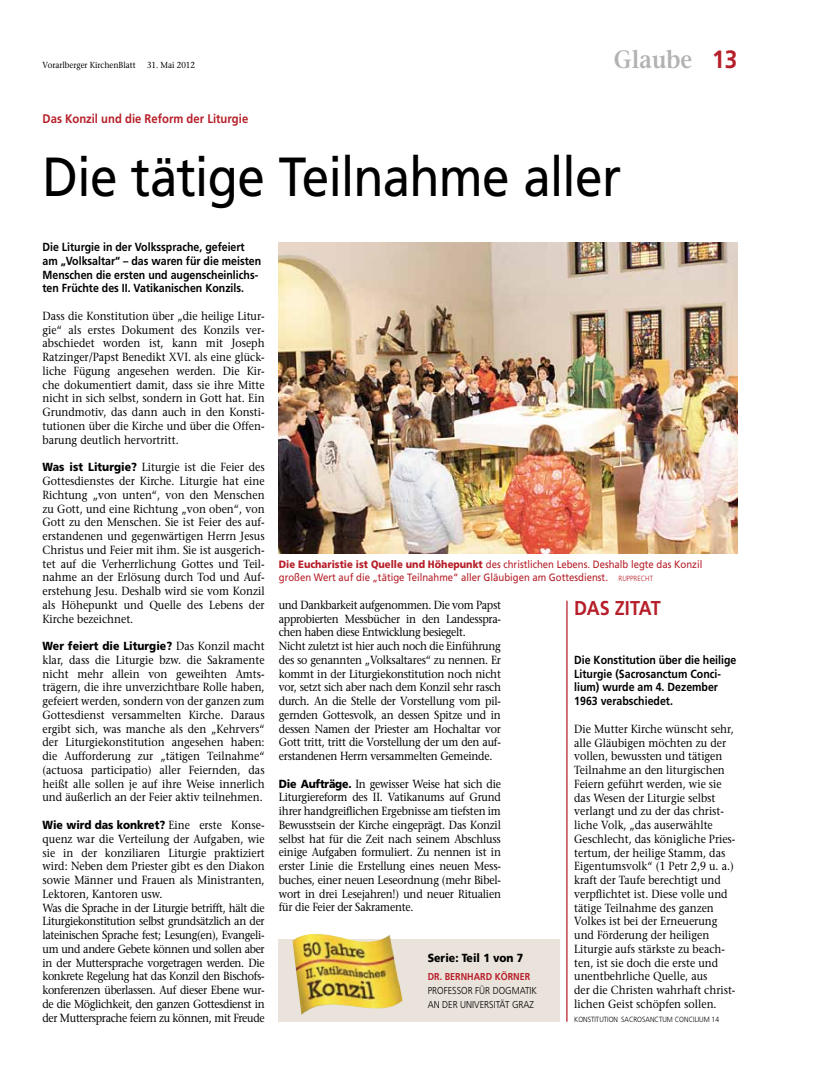
<style>
.page{position:relative;width:833px;height:1071px;background:#fff}
.page>*{position:absolute;margin:0;border:0;box-sizing:border-box;transform-origin:0 0}
.t1{font:55px "Frutiger LT Std";letter-spacing:-.02em;color:#000;scale:.9 1}
.t2{font:600 25px "Stone Serif Std";color:#b3b2b2;scale:.9 1}
.t3{font:700 20px "Frutiger LT Std";letter-spacing:-.03em;color:#b61f29;scale:.9 1}
.t4{font:700 12.5px "Frutiger LT Std";letter-spacing:.005em;color:#b61f29;scale:.9 1}
.t5{font:500 11.75px/13.8px "Stone Serif Std";letter-spacing:-.02em;color:#000;text-align:justify;scale:.9 1}
.t6{font:500 11.75px/13.8px "Stone Serif Std";color:#000;scale:.9 1}
.t7{font:700 11.75px/13.8px "Frutiger LT Std";color:#000;scale:.9 1}
.t8{font:900 11.75px "Frutiger LT Std";color:#000;scale:.9 1}
.t9{font:10.62px/13.8px "Frutiger LT Std";color:#b61f29;scale:.9 1}
.t10{font:300 10px/13.8px "Frutiger LT Std";color:#000;scale:.9 1}
.t11{font:700 10px "Frutiger LT Std";color:#b61f29;scale:.9 1}
.t12{font:500 8.75px "Stone Serif Std";color:#000;scale:.9 1}
.t13{font:300 7.5px "Frutiger LT Std";color:#000;scale:.9 1}
.s1{font-family:"Frutiger LT Std";font-weight:700;color:#b61f29}
.s2{font-family:"Frutiger LT Std";font-weight:900}
.s3{font-family:"Stone Serif Std";font-weight:500}
.s4{font-weight:900}
.s5{font-weight:300;font-size:7.5px}
</style>
<div class="page">
<img style="left:279px;top:242px;width:458px;height:311px">
<hr style="left:566px;top:600px;width:1px;height:421px;background:#b61f29">
<div style="left:279px;top:938px;width:281px;height:83px;background:#eae3db"></div>
<img style="left:292px;top:933px;width:110px;height:81px">
<p class="t12" style="left:43px;top:60px;width:105px">Vorarlberger KirchenBlatt</p>
<p class="t12" style="left:147px;top:60px;width:55px">31. Mai 2012</p>
<h2 class="t2" style="left:614px;top:45px;width:139px">Glaube <span class="s1">13</span></h2>
<p class="t4" style="left:43px;top:112px;width:230px">Das Konzil und die Reform der Liturgie</p>
<h1 class="t1" style="left:43px;top:144px;width:644px">Die tätige Teilnahme aller</h1>
<p class="t7" style="left:43px;top:240px;width:244px">Die Liturgie in der Volkssprache, gefeiert am „Volksaltar“ – das waren für die meisten Menschen die ersten und augenscheinlichs&shy;ten Früchte des II. Vatikanischen Konzils.</p>
<p class="t5" style="left:43px;top:309px;width:248px">Dass die Konstitution über „die heilige Litur&shy;gie“ als erstes Dokument des Konzils ver&shy;abschiedet worden ist, kann mit Joseph Ratzinger/Papst Benedikt XVI. als eine glück&shy;liche Fügung angesehen werden. Die Kir&shy;che dokumentiert damit, dass sie ihre Mitte nicht in sich selbst, sondern in Gott hat. Ein Grundmotiv, das dann auch in den Konsti&shy;tutionen über die Kirche und über die Offen&shy;barung deutlich hervortritt.</p>
<p class="t5" style="left:43px;top:460px;width:248px"><span class="s2">Was ist Liturgie?</span> Liturgie ist die Feier des Gottesdienstes der Kirche. Liturgie hat eine Richtung „von unten“, von den Menschen zu Gott, und eine Richtung „von oben“, von Gott zu den Menschen. Sie ist Feier des auf&shy;erstandenen und gegenwärtigen Herrn Jesus Christus und Feier mit ihm. Sie ist ausgerich&shy;tet auf die Verherrlichung Gottes und Teil&shy;nahme an der Erlösung durch Tod und Auf&shy;erstehung Jesu. Deshalb wird sie vom Konzil als Höhepunkt und Quelle des Lebens der Kirche bezeichnet.</p>
<p class="t8" style="left:43px;top:638px;width:248px">Wer feiert die Liturgie? <span class="s3">Das Konzil macht</span></p>
<p class="t5" style="left:43px;top:652px;width:248px">klar, dass die Liturgie bzw. die Sakramente nicht mehr allein von geweihten Amts&shy;trägern, die ihre unverzichtbare Rolle haben, gefeiert werden, sondern von der ganzen zum Gottesdienst versammelten Kirche. Daraus ergibt sich, was manche als den „Kehrvers“ der Liturgiekonstitution angesehen haben: die Aufforderung zur „tätigen Teilnahme“ (actuosa participatio) aller Feiernden, das heißt alle sollen je auf ihre Weise innerlich und äußerlich an der Feier aktiv teilnehmen.</p>
<p class="t8" style="left:43px;top:817px;width:248px">Wie wird das konkret? <span class="s3">Eine erste Konse-</span></p>
<p class="t5" style="left:43px;top:831px;width:248px;text-align:left">quenz war die Verteilung der Aufgaben, wie sie in der konziliaren Liturgie praktiziert wird: Neben dem Priester gibt es den Diakon sowie Männer und Frauen als Ministranten, Lektoren, Kantoren usw.<br>Was die Sprache in der Liturgie betrifft, hält die Liturgiekonstitution selbst grundsätzlich an der lateinischen Sprache fest; Lesung(en), Evangeli&shy;um und andere Gebete können und sollen aber in der Muttersprache vorgetragen werden. Die konkrete Regelung hat das Konzil den Bischofs&shy;konferenzen überlassen. Auf dieser Ebene wur&shy;de die Möglichkeit, den ganzen Gottesdienst in der Muttersprache feiern zu können, mit Freude</p>
<p class="t9" style="left:279px;top:557px;width:472px"><span class="s4">Die Eucharistie ist Quelle und Höhepunkt</span> des christlichen Lebens. Deshalb legte das Konzil großen Wert auf die „tätige Teilnahme“ aller Gläubigen am Gottesdienst. <span class="s5">RUPPRECHT</span></p>
<h3 class="t3" style="left:574px;top:595px;width:98px">Das Zi tat</h3>
<p class="t5" style="left:279px;top:597px;width:248px;text-align:left">und Dankbarkeit aufgenommen. Die vom Papst approbierten Messbücher in den Landesspra&shy;chen haben diese Entwicklung besiegelt.<br>Nicht zuletzt ist hier auch noch die Einführung des so genannten „Volksaltares“ zu nennen. Er kommt in der Liturgiekonstitution noch nicht vor, setzt sich aber nach dem Konzil sehr rasch durch. An die Stelle der Vorstellung vom pil&shy;gernden Gottesvolk, an dessen Spitze und in dessen Namen der Priester am Hochaltar vor Gott tritt, tritt die Vorstellung der um den auf&shy;erstandenen Herrn versammelten Gemeinde.</p>
<p class="t5" style="left:279px;top:776px;width:248px"><span class="s2">Die Aufträge.</span> In gewisser Weise hat sich die Liturgiereform des II. Vatikanums auf Grund ihrer handgreiflichen Ergebnisse am tiefsten im Bewusstsein der Kirche eingeprägt. Das Konzil selbst hat für die Zeit nach seinem Abschluss einige Aufgaben formuliert. Zu nennen ist in erster Linie die Erstellung eines neuen Mess&shy;buches, einer neuen Leseordnung (mehr Bibel&shy;wort in drei Lesejahren!) und neuer Ritualien für die Feier der Sakramente.</p>
<p class="t7" style="left:574px;top:652px;width:182px">Die Konstitution über die heilige<br>Liturgie (Sacrosanctum Conci&shy;lium) wurde am 4. Dezember<br>1963 verabschiedet.</p>
<p class="t6" style="left:574px;top:721px;width:181px">Die Mutter Kirche wünscht sehr, alle Gläubigen möchten zu der vollen, bewussten und tätigen<br>Teilnahme an den liturgischen<br>Feiern geführt werden, wie sie das Wesen der Liturgie selbst verlangt und zu der das christ&shy;liche Volk, „das auserwählte<br>Geschlecht, das königliche Pries&shy;tertum, der heilige Stamm, das<br>Eigentumsvolk“ (1 Petr 2,9 u. a.) kraft der Taufe berechtigt und verpflichtet ist. Diese volle und tätige Teilnahme des ganzen<br>Volkes ist bei der Erneuerung und Förderung der heiligen<br>Liturgie aufs stärkste zu beach&shy;ten, ist sie doch die erste und unentbehrliche Quelle, aus<br>der die Christen wahrhaft christ&shy;lichen Geist schöpfen sollen.</p>
<p class="t13" style="left:574px;top:1014px;width:162px">KONSTITUTION SACROSANCTUM C ONCILIUM 14</p>
<p class="t8" style="left:428px;top:950px;width:108px">Serie: Teil 1 von 7</p>
<p class="t11" style="left:428px;top:970px;width:113px">Dr. Bernhard Körner</p>
<p class="t10" style="left:428px;top:983px;width:122px">PROFESSOR FÜR DOGMATIK<br>AN DER U NIVERSITÄT GRAZ</p>
</div>
